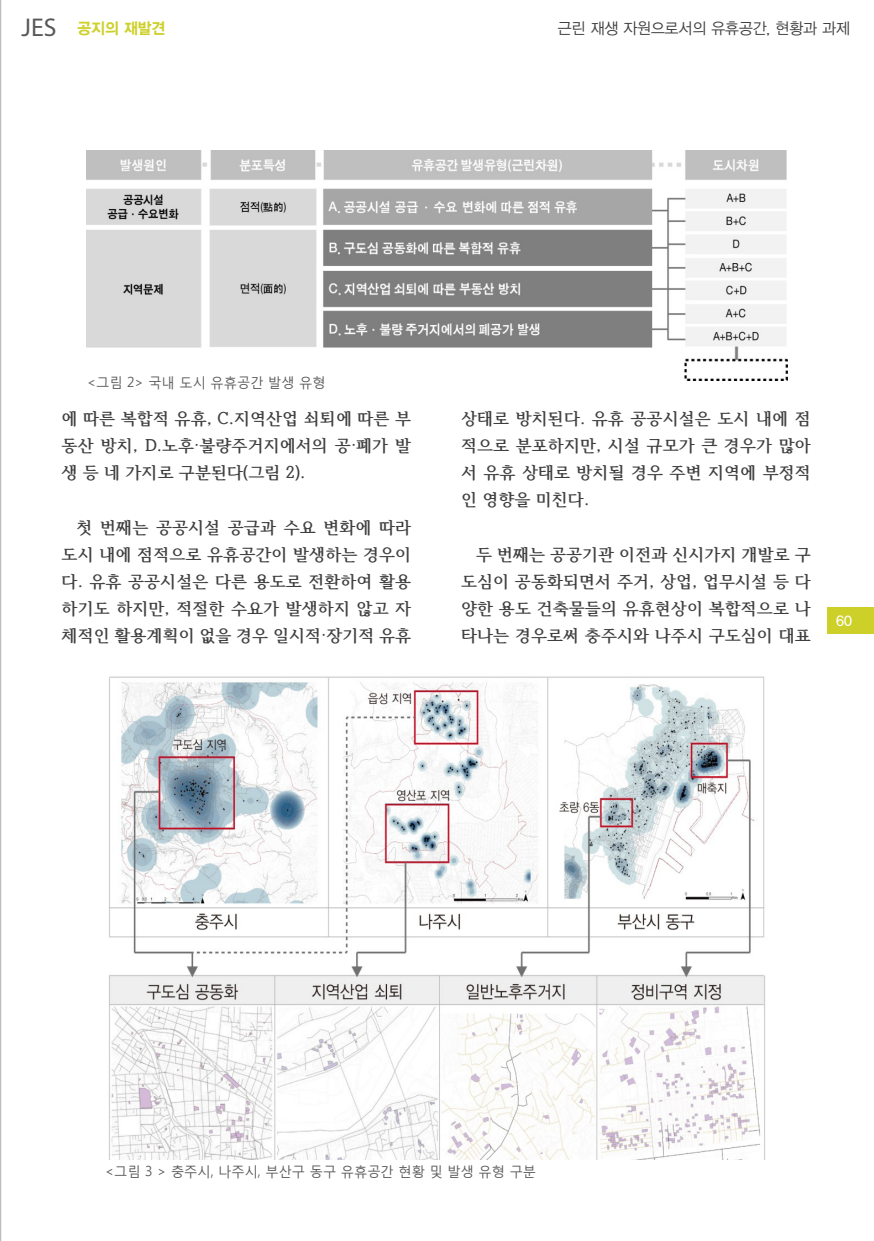
<style>
.page{position:relative;width:874px;height:1241px;background:#fff}
.page>*{position:absolute;margin:0;border:0;box-sizing:border-box;transform-origin:0 0}
.t1{font:700 16.62px/27.1px "HCR Batang";letter-spacing:-.005em;color:#3e3e3f;text-align:justify}
.t2{font:15.75px "YDIYGO320";color:#3e3e3f;scale:.95 1}
.t3{font:15.75px "YDIYGO350";color:#ced02a;scale:.95 1}
.t4{font:14px "Malgun Gothic";letter-spacing:-.005em;color:#57585a;scale:.95 1}
.t5{font:14px "YDIYGO330";color:#fff}
.s1{font-family:"Myriad Pro";font-size:25.72px;color:#57585a}
</style>
<div class="page">
<hr style="left:0;top:0;width:1px;height:1240px;background:#bcbdc0">
<img style="left:87px;top:150px;width:699px;height:231px">
<img style="left:109px;top:676px;width:656px;height:483px">
<div style="left:827px;top:607px;width:46px;height:27px;background:#ced02a"></div>
<p class="t3" style="left:22px;top:20px;width:153px"><span class="s1">JES</span> 공지의 재발견</p>
<p class="t2" style="left:557px;top:19px;width:308px">근린 재생 자원으로서의 유휴공간, 현황과 과제</p>
<p class="t4" style="left:87px;top:374px;width:253px">&lt;그림 2&gt; 국내 도시 유휴공간 발생 유형</p>
<p class="t1" style="left:62px;top:405px;width:351px">에 따른 복합적 유휴, C.지역산업 쇠퇴에 따른 부 동산 방치, D.노후·불량주거지에서의 공·폐가 발 생 등 네 가지로 구분된다(그림 2).</p>
<p class="t1" style="left:62px;top:513px;width:351px;text-indent:15px">첫 번째는 공공시설 공급과 수요 변화에 따라 도시 내에 점적으로 유휴공간이 발생하는 경우이 다. 유휴 공공시설은 다른 용도로 전환하여 활용 하기도 하지만, 적절한 수요가 발생하지 않고 자 체적인 활용계획이 없을 경우 일시적·장기적 유휴</p>
<p class="t1" style="left:461px;top:405px;width:351px">상태로 방치된다. 유휴 공공시설은 도시 내에 점 적으로 분포하지만, 시설 규모가 큰 경우가 많아 서 유휴 상태로 방치될 경우 주변 지역에 부정적 인 영향을 미친다.</p>
<p class="t1" style="left:461px;top:540px;width:351px;text-indent:15px">두 번째는 공공기관 이전과 신시가지 개발로 구 도심이 공동화되면서 주거, 상업, 업무시설 등 다 양한 용도 건축물들의 유휴현상이 복합적으로 나 타나는 경우로써 충주시와 나주시 구도심이 대표</p>
<p class="t5" style="left:835px;top:613px;width:17px">60</p>
<p class="t4" style="left:105px;top:1162px;width:455px">&lt;그림 3 &gt; 충주시, 나주시, 부산구 동구 유휴공간 현황 및 발생 유형 구분</p>
</div>
